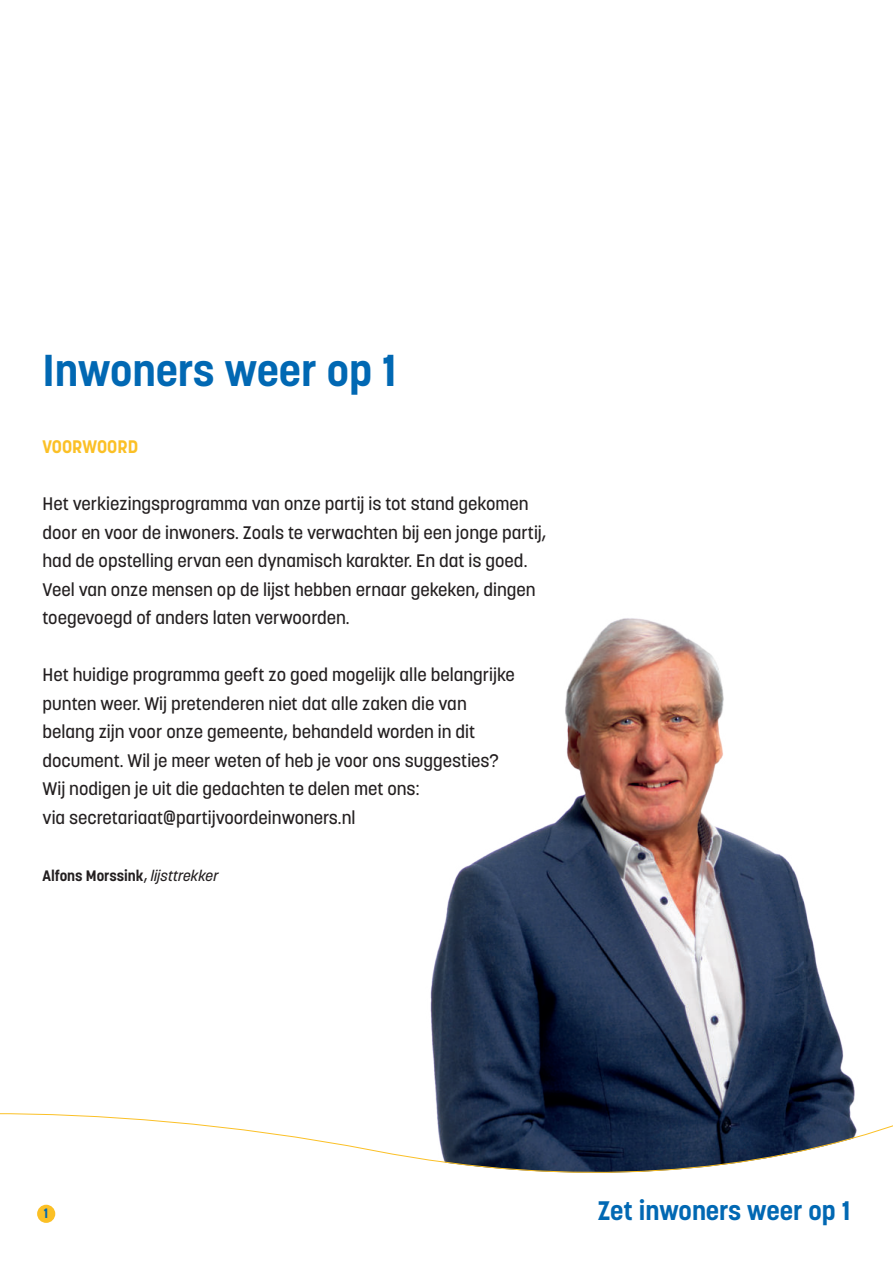
<style>
.page{position:relative;width:893px;height:1263px;background:#fff}
.page>*{position:absolute;margin:0;border:0;box-sizing:border-box;transform-origin:0 0}
.t1{font:700 44.25px "Korolev";color:#0168b3}
.t2{font:700 26.55px "Korolev";color:#0168b3}
.t3{font:500 18px/28.5px "Korolev";color:#231f20}
.t4{font:700 18px "Korolev";color:#fbc026}
.t5{font:700 15px "Korolev";color:#231f20}
.t6{font:700 13.5px "Korolev";color:#0168b3}
.s1{font-weight:500}
.s2{font-weight:500;font-style:italic}
</style>
<div class="page">
<svg style="left:0;top:618px;width:893px;height:555px"></svg>
<div style="left:37px;top:1205px;width:18px;height:18px;background:#fbc026;border-radius:50%"></div>
<h1 class="t1" style="left:43px;top:351px;width:356px">Inwoners weer op 1</h1>
<p class="t4" style="left:43px;top:439px;width:97px">VOORWOORD</p>
<p class="t3" style="left:43px;top:491px;width:505px">Het verkiezingsprogramma van onze partij is tot stand gekomen door en voor de inwoners. Zoals te verwachten bij een jonge partij, had de opstelling ervan een dynamisch karakter. En dat is goed.<br>Veel van onze mensen op de lijst hebben ernaar gekeken, dingen toegevoegd of anders laten verwoorden.</p>
<p class="t3" style="left:43px;top:662px;width:474px">Het huidige programma geeft zo goed mogelijk alle belangrijke punten weer. Wij pretenderen niet dat alle zaken die van belang zijn voor onze gemeente, behandeld worden in dit document. Wil je meer weten of heb je voor ons suggesties?<br>Wij nodigen je uit die gedachten te delen met ons:<br>via secretariaat@partijvoordeinwoners.nl</p>
<p class="t5" style="left:43px;top:869px;width:178px">Alfons Morssink<span class="s1">,</span> <span class="s2">lijsttrekker</span></p>
<p class="t6" style="left:44px;top:1208px;width:6px">1</p>
<h2 class="t2" style="left:598px;top:1199px;width:254px">Zet inwoners weer op 1</h2>
</div>
